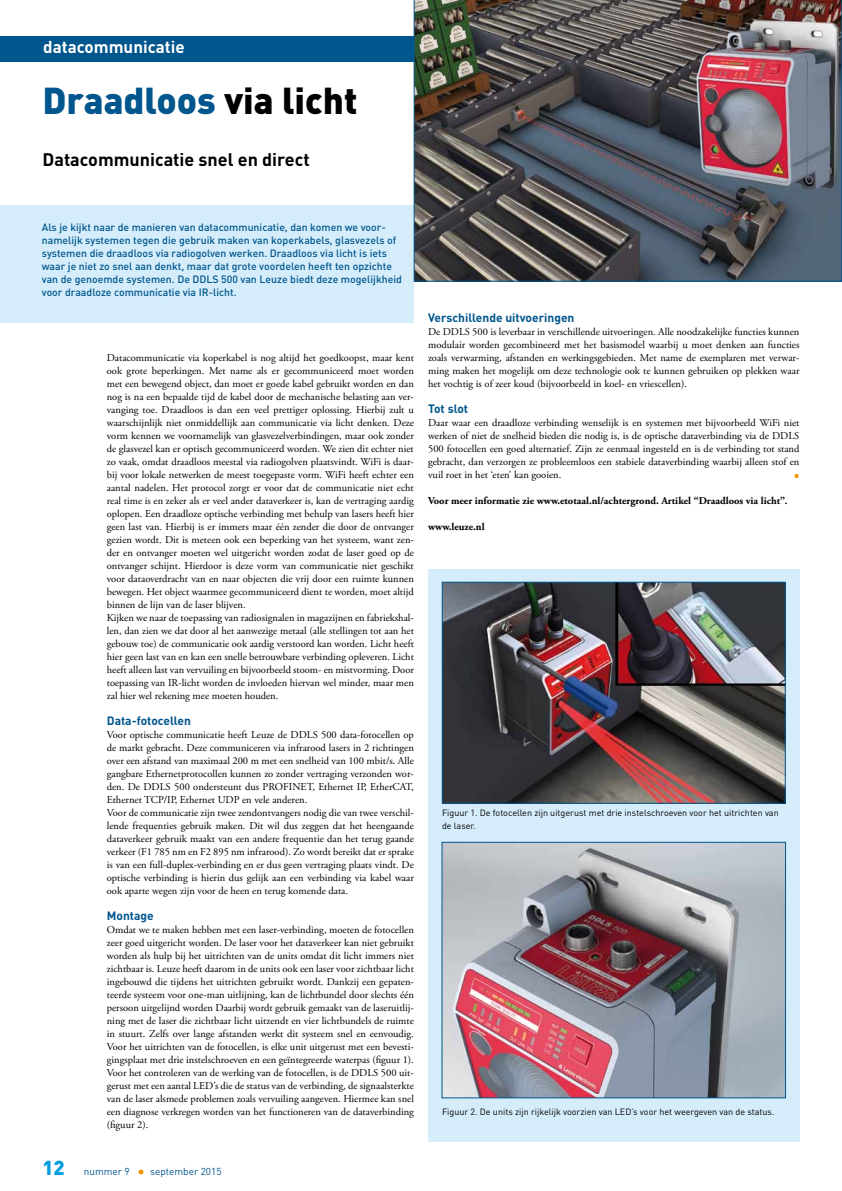
<style>
.page{position:relative;width:842px;height:1191px;background:#fff}
.page>*{position:absolute;margin:0;border:0;box-sizing:border-box;transform-origin:0 0}
.t1{font:900 37px "DIN";color:#00568d}
.t2{font:700 18px "DIN";color:#000}
.t3{font:700 17px "DIN";color:#fff}
.t4{font:15px "Adobe Garamond Pro";color:#f39400}
.t5{font:700 12px "DIN";color:#00568d}
.t6{font:10.5px/13px "Adobe Garamond Pro";color:#000;text-align:justify}
.t7{font:500 10.5px/13px "DIN";color:#00568d}
.t8{font:700 10.5px "Adobe Garamond Pro";color:#000}
.t9{font:10px "DIN";color:#00568d}
.t10{font:9px/13px "DIN";color:#000}
.s1{color:#000}
.s2{font-weight:900;font-size:20px;color:#009ee0}
.s3{font-size:15px;color:#f39400}
</style>
<div class="page">
<div style="left:428px;top:569px;width:371px;height:572px;background:#d5edfa"></div>
<div style="left:0;top:36px;width:838px;height:26px;background:#00568d"></div>
<div style="left:0;top:205px;width:414px;height:117px;background:#d5edfa"></div>
<img style="left:414px;top:0;width:428px;height:281px">
<img style="left:444px;top:584px;width:339px;height:217px">
<div style="left:442px;top:582px;width:343px;height:221px;border:1px solid #00568d"></div>
<img style="left:444px;top:844px;width:340px;height:252px">
<div style="left:442px;top:842px;width:344px;height:256px;border:1px solid #00568d"></div>
<h3 class="t3" style="left:43px;top:36px;width:143px">datacommunicatie</h3>
<h1 class="t1" style="left:43px;top:76px;width:316px">Draadloos <span class="s1">via licht</span></h1>
<h2 class="t2" style="left:43px;top:148px;width:269px">Datacommunicatie snel en direct</h2>
<p class="t7" style="left:42px;top:220px;width:362px">Als je kijkt naar de manieren van datacommunicatie, dan komen we voor&shy;namelijk systemen tegen die gebruik maken van koperkabels, glasvezels of systemen die draadloos via radiogolven werken. Draadloos via licht is iets waar je niet zo snel aan denkt, maar dat grote voordelen heeft ten opzichte van de genoemde systemen. De DDLS 500 van Leuze biedt deze mogelijkheid voor draadloze communicatie via IR-licht.</p>
<p class="t6" style="left:107px;top:352px;width:309px;text-align:left">Datacommunicatie via koperkabel is nog altijd het goedkoopst, maar kent ook grote beperkingen. Met name als er gecommuniceerd moet worden met een bewegend object, dan moet er goede kabel gebruikt worden en dan nog is na een bepaalde tijd de kabel door de mechanische belasting aan ver&shy;vanging toe. Draadloos is dan een veel prettiger oplossing. Hierbij zult u waarschijnlijk niet onmiddellijk aan communicatie via licht denken. Deze vorm kennen we voornamelijk van glasvezelverbindingen, maar ook zonder de glasvezel kan er optisch gecommuniceerd worden. We zien dit echter niet zo vaak, omdat draadloos meestal via radiogolven plaatsvindt. WiFi is daar&shy;bij voor lokale netwerken de meest toegepaste vorm. WiFi heeft echter een aantal nadelen. Het protocol zorgt er voor dat de communicatie niet echt real time is en zeker als er veel ander dataverkeer is, kan de vertraging aardig oplopen. Een draadloze optische verbinding met behulp van lasers heeft hier geen last van. Hierbij is er immers maar één zender die door de ontvanger gezien wordt. Dit is meteen ook een beperking van het systeem, want zen&shy;der en ontvanger moeten wel uitgericht worden zodat de laser goed op de ontvanger schijnt. Hierdoor is deze vorm van communicatie niet geschikt voor dataoverdracht van en naar objecten die vrij door een ruimte kunnen bewegen. Het object waarmee gecommuniceerd dient te worden, moet altijd binnen de lijn van de laser blijven.<br>Kijken we naar de toepassing van radiosignalen in magazijnen en fabriekshal&shy;len, dan zien we dat door al het aanwezige metaal (alle stellingen tot aan het gebouw toe) de communicatie ook aardig verstoord kan worden. Licht heeft hier geen last van en kan een snelle betrouwbare verbinding opleveren. Licht heeft alleen last van vervuiling en bijvoorbeeld stoom- en mistvorming. Door toepassing van IR-licht worden de invloeden hiervan wel minder, maar men zal hier wel rekening mee moeten houden.</p>
<p class="t5" style="left:107px;top:713px;width:86px">Data-fotocellen</p>
<p class="t6" style="left:107px;top:729px;width:309px;text-align:left">Voor optische communicatie heeft Leuze de DDLS 500 data-fotocellen op de markt gebracht. Deze communiceren via infrarood lasers in 2 richtingen over een afstand van maximaal 200 m met een snelheid van 100 mbit/s. Alle gangbare Ethernetprotocollen kunnen zo zonder vertraging verzonden wor&shy;den. De DDLS 500 ondersteunt dus PROFINET, Ethernet IP, EtherCAT, Ethernet TCP/IP, Ethernet UDP en vele anderen.<br>Voor de communicatie zijn twee zendontvangers nodig die van twee verschil&shy;lende frequenties gebruik maken. Dit wil dus zeggen dat het heengaande dataverkeer gebruik maakt van een andere frequentie dan het terug gaande verkeer (F1 785 nm en F2 895 nm infrarood). Zo wordt bereikt dat er sprake is van een full-duplex-verbinding en er dus geen vertraging plaats vindt. De optische verbinding is hierin dus gelijk aan een verbinding via kabel waar ook aparte wegen zijn voor de heen en terug komende data.</p>
<p class="t5" style="left:107px;top:908px;width:48px">Montage</p>
<p class="t6" style="left:107px;top:924px;width:309px">Omdat we te maken hebben met een laser-verbinding, moeten de fotocellen zeer goed uitgericht worden. De laser voor het dataverkeer kan niet gebruikt worden als hulp bij het uitrichten van de units omdat dit licht immers niet zichtbaar is. Leuze heeft daarom in de units ook een laser voor zichtbaar licht ingebouwd die tijdens het uitrichten gebruikt wordt. Dankzij een gepaten&shy;teerde systeem voor one-man uitlijning, kan de lichtbundel door slechts één persoon uitgelijnd worden Daarbij wordt gebruik gemaakt van de laseruitlij&shy;ning met de laser die zichtbaar licht uitzendt en vier lichtbundels de ruimte in stuurt. Zelfs over lange afstanden werkt dit systeem snel en eenvoudig.<br>Voor het uitrichten van de fotocellen, is elke unit uitgerust met een bevesti&shy;gingsplaat met drie instelschroeven en een geïntegreerde waterpas (figuur 1).<br>Voor het controleren van de werking van de fotocellen, is de DDLS 500 uit&shy;gerust met een aantal LED’s die de status van de verbinding, de signaalsterkte van de laser alsmede problemen zoals vervuiling aangeven. Hiermee kan snel een diagnose verkregen worden van het functioneren van de dataverbinding (figuur 2).</p>
<p class="t9" style="left:43px;top:1165px;width:181px"><span class="s2">12</span> nummer 9 <span class="s3">•</span> september 2015</p>
<p class="t5" style="left:428px;top:310px;width:148px">Verschillende uitvoeringen</p>
<p class="t6" style="left:428px;top:326px;width:373px">De DDLS 500 is leverbaar in verschillende uitvoeringen. Alle noodzakelijke functies kunnen modulair worden gecombineerd met het basismodel waarbij u moet denken aan functies zoals verwarming, afstanden en werkingsgebieden. Met name de exemplaren met verwar&shy;ming maken het mogelijk om deze technologie ook te kunnen gebruiken op plekken waar het vochtig is of zeer koud (bijvoorbeeld in koel- en vriescellen).</p>
<p class="t5" style="left:428px;top:401px;width:41px">Tot slot</p>
<p class="t6" style="left:428px;top:417px;width:373px">Daar waar een draadloze verbinding wenselijk is en systemen met bijvoorbeeld WiFi niet werken of niet de snelheid bieden die nodig is, is de optische dataverbinding via de DDLS 500 fotocellen een goed alternatief. Zijn ze eenmaal ingesteld en is de verbinding tot stand gebracht, dan verzorgen ze probleemloos een stabiele dataverbinding waarbij alleen stof en vuil roet in het ‘eten’ kan gooien.</p>
<h3 class="t4" style="left:794px;top:467px;width:7px">•</h3>
<p class="t8" style="left:428px;top:495px;width:361px">Voor meer informatie zie www.etotaal.nl/achtergrond. Artikel “Draadloos via licht”.</p>
<p class="t8" style="left:428px;top:521px;width:58px">www.leuze.nl</p>
<p class="t10" style="left:442px;top:806px;width:338px">Figuur 1. De fotocellen zijn uitgerust met drie instelschroeven voor het uitrichten van de laser.</p>
<p class="t10" style="left:442px;top:1105px;width:334px">Figuur 2. De units zijn rijkelijk voorzien van LED’s voor het weergeven van de status.</p>
</div>
